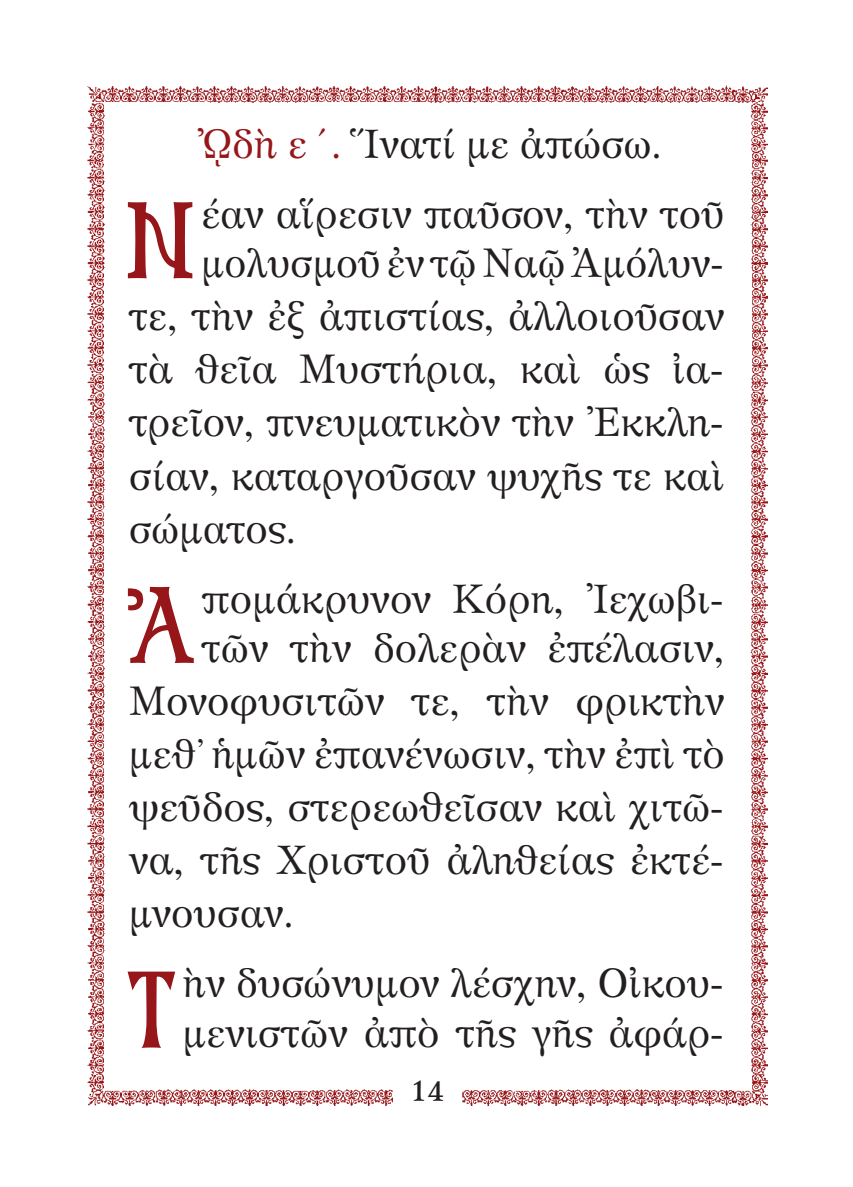
<style>
.page{position:relative;width:853px;height:1187px;background:#fff}
.page>*{position:absolute;margin:0;border:0;box-sizing:border-box;transform-origin:0 0}
.t1{font:117px "Genesis";color:#961619;scale:.85 1}
.t2{font:39px/53.1px "Apollonia";letter-spacing:-.005em;color:#231f20;scale:.95 1}
.t3{font:700 27px "Apollonia";color:#231f20;scale:.95 1}
.s1{color:#961619}
</style>
<div class="page">
<img style="left:87px;top:85px;width:679px;height:1020px">
<div style="left:393px;top:1073px;width:68px;height:35px;background:#fff"></div>
<svg style="left:127px;top:165px;width:66px;height:141px"></svg>
<svg style="left:127px;top:586px;width:67px;height:83px"></svg>
<svg style="left:126px;top:970px;width:50px;height:80px"></svg>
<p class="t2" style="left:195px;top:118px;width:488px"><span class="s1">ᾨδὴ ε΄.</span> Ἵνατί με ἀπώσω.</p>
<h1 class="t1" style="left:124px;top:182px;width:86px">Ν</h1>
<p class="t2" style="left:201px;top:190px;width:552px;line-height:49.5px">έαν αἵρεσιν παῦσον, τὴν τοῦ μολυσμοῦ ἐν τῷ Ναῷ Ἀμόλυν-</p>
<p class="t2" style="left:129px;top:291px;width:628px;text-align:justify">τε, τὴν ἐξ ἀπιστίας, ἀλλοιοῦσαν τὰ θεῖα Μυστήρια, καὶ ὡς ἰα&shy;τρεῖον, πνευματικὸν τὴν Ἐκκλη&shy;σίαν, καταργοῦσαν ψυχῆς τε καὶ σώματος.</p>
<h1 class="t1" style="left:127px;top:566px;width:83px">Ἀ</h1>
<p class="t2" style="left:201px;top:574px;width:552px;line-height:49.5px">πομάκρυνον Κόρη, Ἰεχωβι&shy;τῶν τὴν δολερὰν ἐπέλασιν,</p>
<p class="t2" style="left:129px;top:675px;width:628px;text-align:justify">Μονοφυσιτῶν τε, τὴν φρικτὴν μεθ’ ἡμῶν ἐπανένωσιν, τὴν ἐπὶ τὸ ψεῦδος, στερεωθεῖσαν καὶ χιτῶ&shy;να, τῆς Χριστοῦ ἀληθείας ἐκτέ&shy;μνουσαν.</p>
<h1 class="t1" style="left:125px;top:951px;width:63px">Τ</h1>
<p class="t2" style="left:182px;top:959px;width:572px;line-height:49.5px">ὴν δυσώνυμον λέσχην, Οἰκου&shy;μενιστῶν ἀπὸ τῆς γῆς ἀ φ άρ-</p>
<p class="t3" style="left:411px;top:1073px;width:36px">14</p>
</div>
